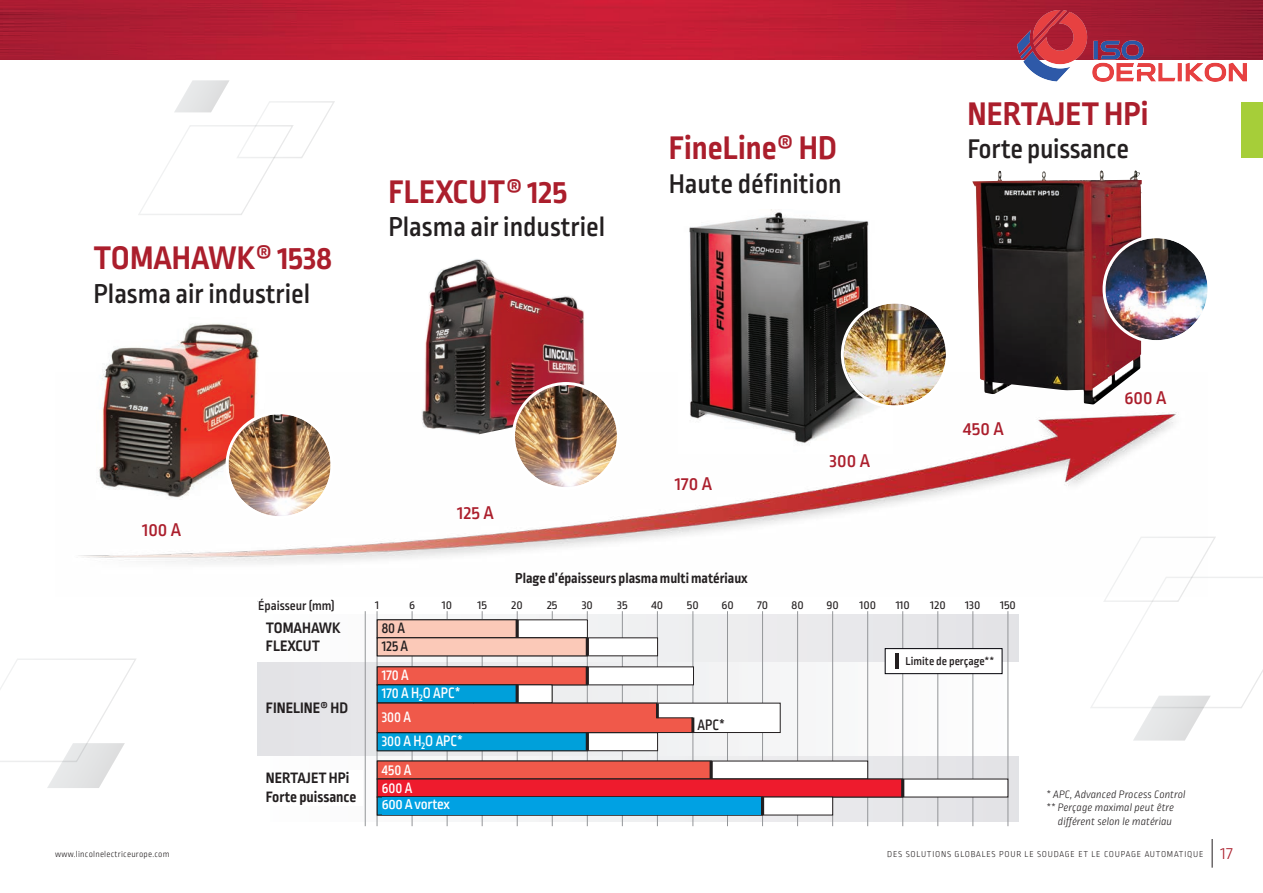
<style>
.page{position:relative;width:1263px;height:893px;background:#fff}
.page>*{position:absolute;margin:0;border:0;box-sizing:border-box;transform-origin:0 0}
.t1{font:700 34.5px "Ropa Sans Pro";color:#ab1e2c}
.t2{font:500 28.5px "Ropa Sans Pro";color:#231f20}
.t3{font:500 19.5px "Ropa Sans Pro";color:#ab1e2c}
.t4{font:700 16.05px/17.7px "Ropa Sans Pro";color:#231f20}
.t5{font:500 15.9px/18px "Ropa Sans Pro";color:#fff;scale:.9 1}
.t6{font:700 15.9px/19px "Ropa Sans Pro";color:#231f20}
.t7{font:500 15.9px/18px "Ropa Sans Pro";color:#231f20;scale:.9 1}
.t8{font:700 15px "Ropa Sans Pro";color:#231f20}
.t9{font:500 15px "Ropa Sans PTT";letter-spacing:-.02em;color:#fff}
.t10{font:500 14.25px "Ropa Sans Pro";color:#231f20;scale:.95 1}
.t11{font:500 13.5px "Ropa Sans Pro";color:#231f20}
.t12{font:12.75px "Ropa Sans Pro";color:#231f20}
.t13{font:500 12px "Ropa Sans PTT";color:#231f20}
.t14{font:500 11.85px "Ropa Sans Pro";color:#231f20}
.t15{font:italic 300 11.25px/13.5px "Ropa Sans Pro";color:#231f20}
.t16{font:300 9px "Ropa Sans Pro";letter-spacing:.08em;color:#231f20}
.t17{font:300 9px "Ropa Sans Pro";letter-spacing:.025em;color:#231f20}
.s1{font-size:18px;color:#ab1e2c}
</style>
<div class="page">
<img style="left:79px;top:382px;width:1098px;height:182px">
<svg style="left:0;top:658px;width:136px;height:130px"></svg>
<svg style="left:138px;top:80px;width:197px;height:135px"></svg>
<svg style="left:1089px;top:536px;width:174px;height:205px"></svg>
<img style="left:0;top:0;width:1263px;height:60px">
<div style="left:1242px;top:102px;width:21px;height:56px;background:#a6ce39"></div>
<img style="left:678px;top:210px;width:214px;height:243px">
<svg style="left:258px;top:662px;width:750px;height:94px"></svg>
<svg style="left:364px;top:756px;width:654px;height:65px"></svg>
<svg style="left:258px;top:615px;width:760px;height:47px;fill:#ededef"></svg>
<hr style="left:1008px;top:611px;width:1px;height:215px;background:#939598">
<hr style="left:365px;top:611px;width:1px;height:215px;background:#939598">
<hr style="left:412px;top:611px;width:1px;height:215px;background:#939598">
<hr style="left:482px;top:611px;width:1px;height:215px;background:#939598">
<hr style="left:587px;top:611px;width:1px;height:215px;background:#939598">
<hr style="left:657px;top:611px;width:1px;height:215px;background:#939598">
<hr style="left:727px;top:611px;width:1px;height:215px;background:#939598">
<hr style="left:797px;top:611px;width:1px;height:215px;background:#939598">
<hr style="left:867px;top:611px;width:1px;height:215px;background:#939598">
<hr style="left:937px;top:611px;width:1px;height:215px;background:#939598">
<hr style="left:552px;top:611px;width:1px;height:215px;background:#939598">
<hr style="left:447px;top:611px;width:1px;height:215px;background:#939598">
<hr style="left:377px;top:611px;width:1px;height:215px;background:#939598">
<hr style="left:517px;top:611px;width:1px;height:215px;background:#939598">
<hr style="left:622px;top:611px;width:1px;height:215px;background:#939598">
<hr style="left:693px;top:611px;width:1px;height:215px;background:#939598">
<hr style="left:762px;top:611px;width:1px;height:215px;background:#939598">
<hr style="left:832px;top:611px;width:1px;height:215px;background:#939598">
<hr style="left:902px;top:611px;width:1px;height:215px;background:#939598">
<hr style="left:972px;top:611px;width:1px;height:215px;background:#939598">
<div style="left:377px;top:620px;width:210px;height:18px;background:#fff"></div>
<div style="left:377px;top:620px;width:140px;height:18px;background:#fbc9b8"></div>
<div style="left:377px;top:619px;width:141px;height:19px;border:1px solid #231f20"></div>
<hr style="left:516px;top:620px;width:3px;height:18px;background:#231f20">
<div style="left:377px;top:638px;width:280px;height:18px;background:#fff"></div>
<div style="left:377px;top:638px;width:210px;height:18px;background:#fbc9b8"></div>
<div style="left:377px;top:637px;width:211px;height:19px;border:1px solid #231f20"></div>
<hr style="left:586px;top:638px;width:3px;height:18px;background:#231f20">
<div style="left:377px;top:667px;width:316px;height:18px;background:#fff"></div>
<div style="left:377px;top:667px;width:210px;height:18px;background:#f0594a"></div>
<div style="left:377px;top:666px;width:211px;height:19px;border:1px solid #231f20"></div>
<hr style="left:586px;top:667px;width:3px;height:18px;background:#231f20">
<div style="left:377px;top:685px;width:175px;height:18px;background:#fff"></div>
<div style="left:377px;top:684px;width:175px;height:19px;border:1px solid #231f20"></div>
<div style="left:377px;top:685px;width:140px;height:18px;background:#00a0da"></div>
<div style="left:377px;top:684px;width:141px;height:19px;border:1px solid #231f20"></div>
<hr style="left:516px;top:685px;width:3px;height:18px;background:#231f20">
<div style="left:377px;top:703px;width:403px;height:29px;background:#fff"></div>
<div style="left:377px;top:703px;width:403px;height:30px;border:1px solid #231f20"></div>
<div style="left:377px;top:733px;width:280px;height:18px;background:#fff"></div>
<div style="left:377px;top:732px;width:281px;height:19px;border:1px solid #231f20"></div>
<div style="left:377px;top:733px;width:211px;height:18px;background:#00a0da"></div>
<div style="left:377px;top:732px;width:211px;height:19px;border:1px solid #231f20"></div>
<hr style="left:586px;top:733px;width:3px;height:18px;background:#231f20">
<div style="left:377px;top:761px;width:491px;height:18px;background:#fff"></div>
<div style="left:377px;top:761px;width:491px;height:18px;border:1px solid #231f20"></div>
<div style="left:377px;top:761px;width:334px;height:18px;background:#f0594a"></div>
<div style="left:377px;top:761px;width:335px;height:18px;border:1px solid #231f20"></div>
<svg style="left:709px;top:761px;width:4px;height:18px"></svg>
<div style="left:377px;top:779px;width:631px;height:18px;background:#fff"></div>
<div style="left:377px;top:779px;width:526px;height:18px;background:#ee1b2d"></div>
<div style="left:377px;top:779px;width:526px;height:18px;border:1px solid #231f20"></div>
<hr style="left:901px;top:779px;width:3px;height:18px;background:#231f20">
<div style="left:377px;top:797px;width:456px;height:18px;background:#fff"></div>
<hr style="left:761px;top:797px;width:3px;height:18px;background:#231f20">
<svg style="left:376px;top:702px;width:317px;height:31px;background:#de5d50"></svg>
<hr style="left:656px;top:703px;width:3px;height:15px;background:#231f20">
<hr style="left:691px;top:717px;width:3px;height:15px;background:#231f20">
<img style="left:420px;top:259px;width:168px;height:176px">
<img style="left:97px;top:323px;width:167px;height:177px">
<img style="left:972px;top:170px;width:170px;height:235px">
<img style="left:1105px;top:238px;width:102px;height:102px;border-radius:51px">
<div style="left:1102px;top:235px;width:108px;height:108px;border:3px solid #fff;border-radius:50%"></div>
<img style="left:515px;top:385px;width:102px;height:102px;border-radius:51px">
<div style="left:512px;top:382px;width:108px;height:108px;border:3px solid #fff;border-radius:50%"></div>
<img style="left:229px;top:414px;width:102px;height:102px;border-radius:51px">
<div style="left:226px;top:411px;width:108px;height:108px;border:3px solid #fff;border-radius:50%"></div>
<img style="left:844px;top:303px;width:102px;height:102px;border-radius:51px">
<div style="left:841px;top:300px;width:108px;height:108px;border:3px solid #fff;border-radius:50%"></div>
<svg style="left:1212px;top:839px;width:1px;height:29px"></svg>
<div style="left:382px;top:797px;width:379px;height:17px;background:#00a1e3"></div>
<div style="left:885px;top:648px;width:117px;height:26px;background:#fff;border:1px solid #000006"></div>
<hr style="left:895px;top:653px;width:4px;height:15px;background:#231f20">
<img style="left:1017px;top:10px;width:229px;height:72px">
<h1 class="t1" style="left:94px;top:238px;width:240px">TOMAHAWK® 1538</h1>
<h2 class="t2" style="left:94px;top:278px;width:218px">Plasma air industriel</h2>
<h1 class="t1" style="left:388px;top:172px;width:180px">FLEXCUT® 125</h1>
<h2 class="t2" style="left:388px;top:211px;width:218px">Plasma air industriel</h2>
<h1 class="t1" style="left:669px;top:128px;width:170px">FineLine® HD</h1>
<h2 class="t2" style="left:669px;top:168px;width:175px">Haute définition</h2>
<h3 class="t3" style="left:142px;top:519px;width:41px">100 A</h3>
<h3 class="t3" style="left:457px;top:502px;width:38px">125 A</h3>
<h3 class="t3" style="left:675px;top:473px;width:39px">170 A</h3>
<h3 class="t8" style="left:515px;top:569px;width:234px">Plage d’épaisseurs plasma multi matériaux</h3>
<h3 class="t3" style="left:830px;top:449px;width:42px">300 A</h3>
<h1 class="t1" style="left:967px;top:94px;width:182px">NERTAJET HPi</h1>
<h2 class="t2" style="left:967px;top:133px;width:163px">Forte puissance</h2>
<h3 class="t3" style="left:963px;top:418px;width:42px">450 A</h3>
<h3 class="t3" style="left:1124px;top:387px;width:44px">600 A</h3>
<p class="t11" style="left:258px;top:598px;width:78px">Épaisseur (mm)</p>
<p class="t10" style="left:258px;top:597px;width:84px">Thickness (mm)</p>
<p class="t12" style="left:375px;top:598px;width:5px">1</p>
<p class="t12" style="left:409px;top:598px;width:8px">6</p>
<p class="t12" style="left:442px;top:598px;width:12px">10</p>
<p class="t12" style="left:477px;top:598px;width:11px">15</p>
<p class="t12" style="left:511px;top:598px;width:13px">20</p>
<p class="t12" style="left:547px;top:598px;width:12px">25</p>
<p class="t12" style="left:582px;top:598px;width:13px">30</p>
<p class="t12" style="left:617px;top:598px;width:12px">35</p>
<p class="t12" style="left:652px;top:598px;width:13px">40</p>
<p class="t12" style="left:687px;top:598px;width:13px">50</p>
<p class="t12" style="left:721px;top:598px;width:14px">60</p>
<p class="t12" style="left:757px;top:598px;width:13px">70</p>
<p class="t12" style="left:791px;top:598px;width:14px">80</p>
<p class="t12" style="left:826px;top:598px;width:14px">90</p>
<p class="t12" style="left:859px;top:598px;width:18px">100</p>
<p class="t12" style="left:896px;top:598px;width:16px">110</p>
<p class="t12" style="left:930px;top:598px;width:17px">120</p>
<p class="t12" style="left:1000px;top:598px;width:17px">150</p>
<p class="t12" style="left:965px;top:598px;width:17px">130</p>
<h3 class="t4" style="left:266px;top:620px;width:76px">TOMAHAWK<br>FLEXCUT</h3>
<h3 class="t4" style="left:266px;top:699px;width:84px">FINELINE® HD</h3>
<h3 class="t6" style="left:266px;top:769px;width:92px">NERTAJET HPi<br>Forte puissance</h3>
<h3 class="t4" style="left:346px;top:770px;width:5px">I</h3>
<h3 class="t4" style="left:266px;top:788px;width:69px">High Power</h3>
<h3 class="t7" style="left:382px;top:620px;width:31px">80 A<br>125 A</h3>
<h3 class="t5" style="left:382px;top:667px;width:89px">170 A<br>170 A H<sub>2</sub>O APC*</h3>
<h3 class="t5" style="left:382px;top:733px;width:92px">300 A H<sub>2</sub>O APC*</h3>
<h3 class="t5" style="left:382px;top:708px;width:34px">300 A</h3>
<h3 class="t5" style="left:382px;top:761px;width:77px">450 A<br>600 A<br>600 A vortex</h3>
<h3 class="t9" style="left:382px;top:796px;width:69px">600 A vortex</h3>
<h3 class="t7" style="left:698px;top:717px;width:32px">APC*</h3>
<p class="t14" style="left:913px;top:653px;width:72px">Piercing limit **</p>
<p class="t13" style="left:905px;top:654px;width:90px">Limite de perçage**</p>
<p class="t15" style="left:1046px;top:788px;width:141px">* APC, Advanced Process Control ** Perçage maximal peut être</p>
<p class="t15" style="left:1058px;top:815px;width:116px">différent selon le matériau</p>
<p class="t17" style="left:55px;top:850px;width:116px">www.lincolnelectriceurope.com</p>
<p class="t16" style="left:887px;top:850px;width:347px">DES SOLUTIONS GLOBALES POUR LE SOUDAGE ET LE COUPAGE AUTOMATIQUE <span class="s1">17</span></p>
</div>
